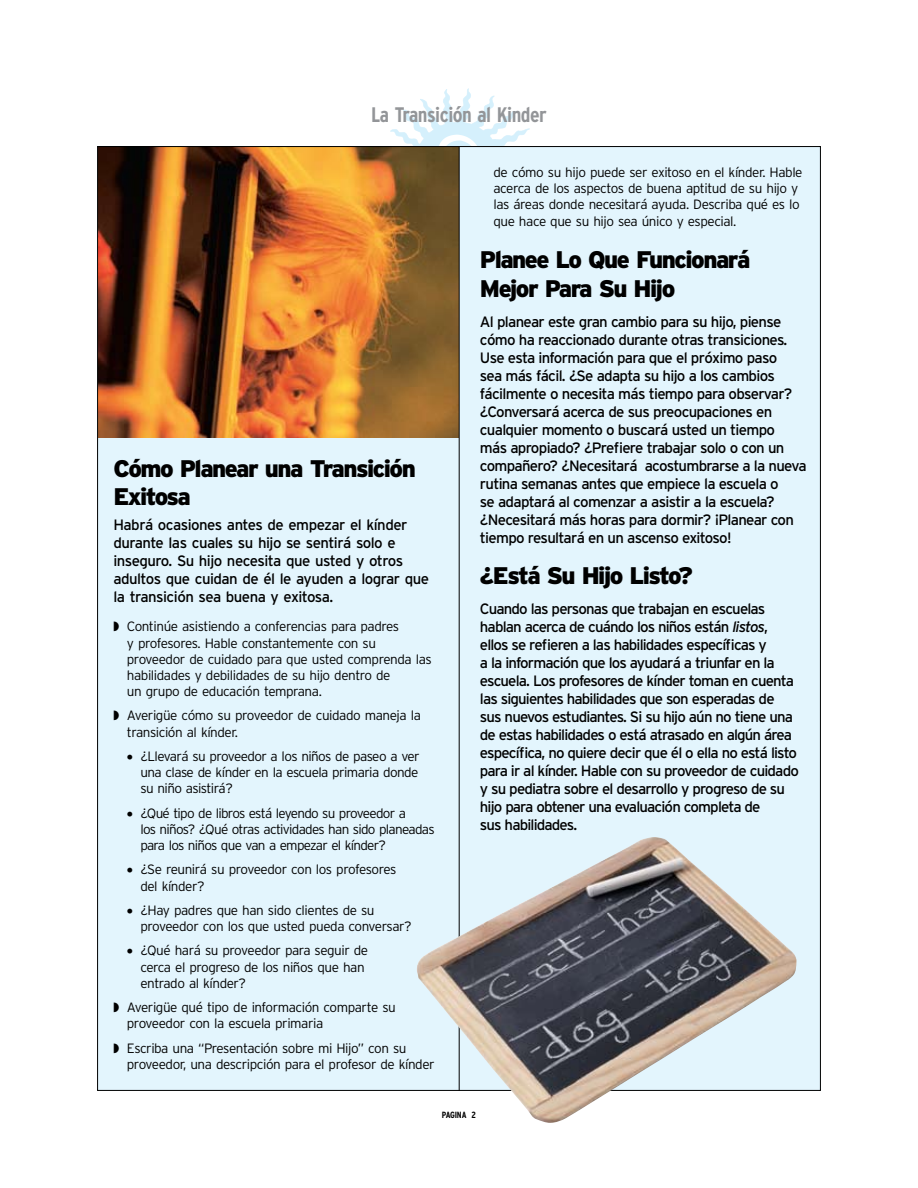
<style>
.page{position:relative;width:918px;height:1188px;background:#fff}
.page>*{position:absolute;margin:0;border:0;box-sizing:border-box;transform-origin:0 0}
.t1{font:900 24px/28.8px "Interstate";letter-spacing:-.065em;color:#000}
.t2{font:700 condensed 21px "Interstate";color:#939598}
.t3{font:15px/18px "Interstate";letter-spacing:-.055em;color:#000}
.t4{font:15px/18px "Interstate";letter-spacing:-.035em;color:#000}
.t5{font:300 13.5px/16.2px "Interstate";letter-spacing:-.035em;color:#000}
.t6{font:300 13.5px/16.2px "Interstate";letter-spacing:-.055em;color:#000}
.t7{font:700 condensed 9px "Interstate";letter-spacing:-.025em;color:#000}
.s1{font-style:italic}
</style>
<div class="page">
<svg style="left:390px;top:88px;width:140px;height:58px"></svg>
<div style="left:97px;top:146px;width:724px;height:945px;background:#e3f5fd"></div>
<img style="left:99px;top:148px;width:360px;height:289px">
<hr style="left:459px;top:146px;width:1px;height:945px;background:#000">
<img style="left:417px;top:837px;width:380px;height:286px">
<h2 class="t2" style="left:371px;top:103px;width:177px">La Transición al Kinder</h2>
<h1 class="t1" style="left:113px;top:454px;width:304px">Cómo Planear una Transición<br>Exitosa</h1>
<p class="t4" style="left:113px;top:516px;width:317px">Habrá ocasiones antes de empezar el kínder durante las cuales su hijo se sentirá solo e inseguro. Su hijo necesita que usted y otros adultos que cuidan de él le ayuden a lograr que la transición sea buena y exitosa.</p>
<p class="t5" style="left:127px;top:618px;width:306px;text-indent:-14px">◗ Continúe asistiendo a conferencias para padres<br>y profesores. Hable constantemente con su proveedor de cuidado para que usted comprenda las habilidades y debilidades de su hijo dentro de<br>un grupo de educación temprana.</p>
<p class="t5" style="left:127px;top:707px;width:296px;text-indent:-14px">◗ Averigüe cómo su proveedor de cuidado maneja la transición al kínder.</p>
<p class="t5" style="left:140px;top:748px;width:281px;text-align:justify;text-indent:-14px">• ¿Llevará su proveedor a los niños de paseo a ver una clase de kínder en la escuela primaria donde su niño asistirá?</p>
<p class="t6" style="left:140px;top:805px;width:296px;text-indent:-14px">• ¿Qué tipo de libros está leyendo su proveedor a<br>los niños? ¿Qué otras actividades han sido planeadas para los niños que van a empezar el kínder?</p>
<p class="t5" style="left:140px;top:861px;width:257px;text-indent:-14px">• ¿Se reunirá su proveedor con los profesores del kínder?</p>
<p class="t5" style="left:140px;top:902px;width:273px;text-indent:-14px">• ¿Hay padres que han sido clientes de su proveedor con los que usted pueda conversar?</p>
<p class="t5" style="left:140px;top:942px;width:229px;text-indent:-14px">• ¿Qué hará su proveedor para seguir de cerca el progreso de los niños que han entrado al kínder?</p>
<p class="t5" style="left:127px;top:999px;width:270px;text-indent:-14px">◗ Averigüe qué tipo de información comparte su proveedor con la escuela primaria</p>
<p class="t5" style="left:127px;top:1040px;width:309px;text-indent:-14px">◗ Escriba una “Presentación sobre mi Hijo” con su proveedor, una descripción para el profesor de kínder</p>
<p class="t5" style="left:493px;top:164px;width:311px">de cómo su hijo puede ser exitoso en el kínder. Hable acerca de los aspectos de buena aptitud de su hijo y las áreas donde necesitará ayuda. Describa qué es lo que hace que su hijo sea único y especial.</p>
<h1 class="t1" style="left:480px;top:245px;width:272px">Planee Lo Que Funcionará<br>Mejor Para Su Hijo</h1>
<p class="t3" style="left:480px;top:312px;width:328px">Al planear este gran cambio para su hijo, piense cómo ha reaccionado durante otras transiciones.<br>Use esta información para que el próximo paso<br>sea más fácil. ¿Se adapta su hijo a los cambios fácilmente o necesita más tiempo para observar? ¿Conversará acerca de sus preocupaciones en cualquier momento o buscará usted un tiempo<br>más apropiado? ¿Prefiere trabajar solo o con un compañero? ¿Necesitará acostumbrarse a la nueva rutina semanas antes que empiece la escuela o<br>se adaptará al comenzar a asistir a la escuela? ¿Necesitará más horas para dormir? ¡Planear con tiempo resultará en un ascenso exitoso!</p>
<h1 class="t1" style="left:480px;top:561px;width:215px">¿Está Su Hijo Listo?</h1>
<p class="t3" style="left:480px;top:600px;width:321px">Cuando las personas que trabajan en escuelas hablan acerca de cuándo los niños están <span class="s1">listos</span>, ellos se refieren a las habilidades específicas y<br>a la información que los ayudará a triunfar en la escuela. Los profesores de kínder toman en cuenta las siguientes habilidades que son esperadas de sus nuevos estudiantes. Si su hijo aún no tiene una de estas habilidades o está atrasado en algún área específica, no quiere decir que él o ella no está listo para ir al kínder. Hable con su proveedor de cuidado y su pediatra sobre el desarrollo y progreso de su hijo para obtener una evaluación completa de<br>sus habilidades.</p>
<p class="t7" style="left:442px;top:1109px;width:36px">pagina 2</p>
</div>
